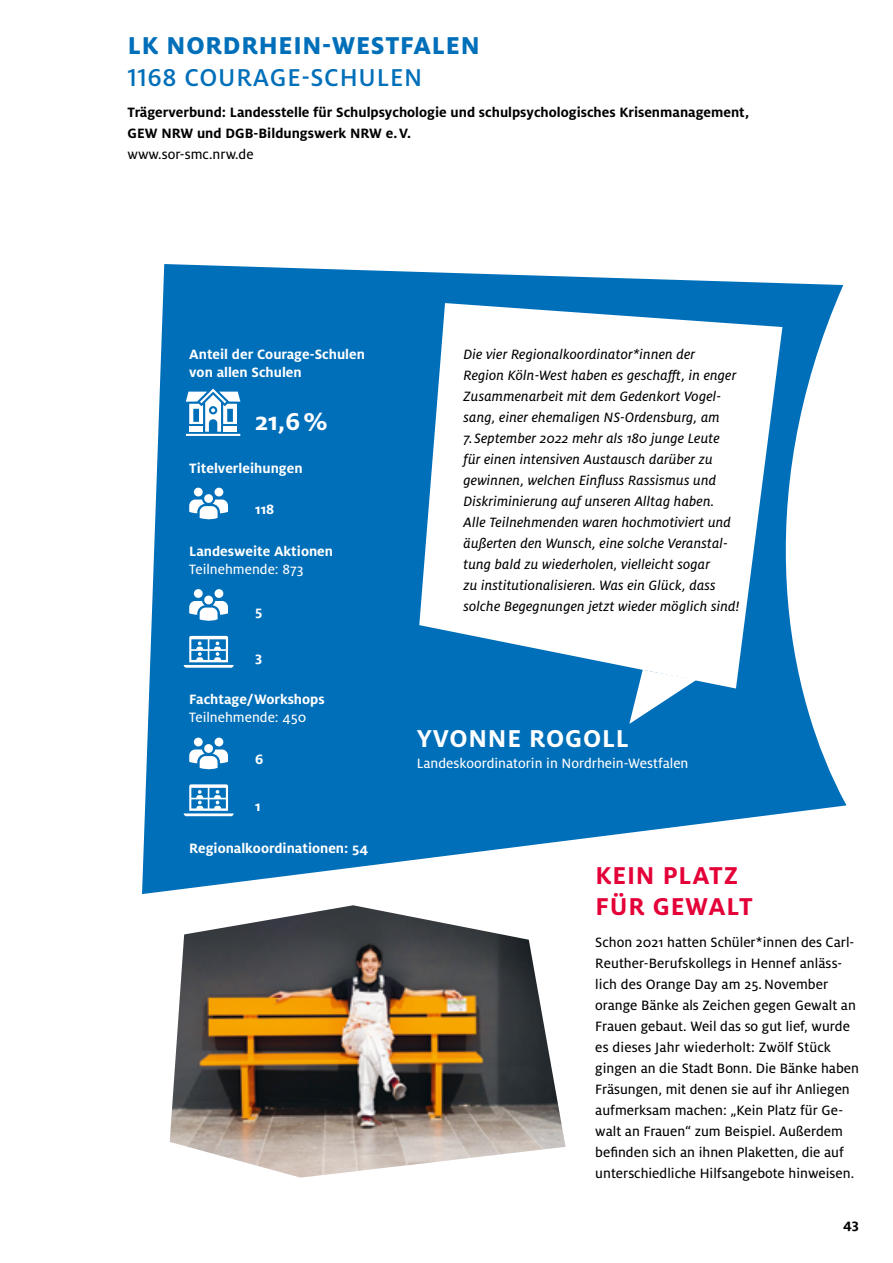
<style>
.page{position:relative;width:893px;height:1263px;background:#fff}
.page>*{position:absolute;margin:0;border:0;box-sizing:border-box;transform-origin:0 0}
.t1{font:800 27px "Milo Pro";letter-spacing:.03em;color:#006fb9}
.t2{font:500 27px "Milo Pro";letter-spacing:.03em;color:#006fb9}
.t3{font:700 27px/31.5px "Milo Pro";letter-spacing:.03em;color:#e40138}
.t4{font:700 27px "Milo Pro";letter-spacing:.03em;color:#fff}
.t5{font:italic 15px/21px "Milo Pro Text";letter-spacing:.01em;color:#000}
.t6{font:15px/21px "Milo Pro Text";color:#000}
.t7{font:700 15px/18px "Milo Pro";color:#fff}
.t8{font:700 15px/21px "Milo Pro";color:#000}
.t9{font:15px "Milo Pro Text";color:#fff}
</style>
<div class="page">
<svg style="left:142px;top:264px;width:704px;height:630px;fill:#006fb9"></svg>
<img style="left:170px;top:905px;width:396px;height:273px">
<div style="left:204px;top:494px;width:9px;height:9px;background:#fff;border-radius:50%"></div>
<div style="left:215px;top:488px;width:8px;height:8px;background:#fff;border-radius:50%"></div>
<div style="left:194px;top:488px;width:9px;height:8px;background:#fff;border-radius:50%"></div>
<svg style="left:189px;top:499px;width:39px;height:22px"></svg>
<div style="left:204px;top:596px;width:9px;height:8px;background:#fff;border-radius:50%"></div>
<div style="left:215px;top:589px;width:8px;height:9px;background:#fff;border-radius:50%"></div>
<div style="left:194px;top:589px;width:9px;height:9px;background:#fff;border-radius:50%"></div>
<svg style="left:189px;top:601px;width:39px;height:21px"></svg>
<div style="left:204px;top:744px;width:9px;height:9px;background:#fff;border-radius:50%"></div>
<div style="left:215px;top:738px;width:8px;height:8px;background:#fff;border-radius:50%"></div>
<div style="left:194px;top:738px;width:9px;height:8px;background:#fff;border-radius:50%"></div>
<svg style="left:189px;top:749px;width:39px;height:22px"></svg>
<svg style="left:183px;top:636px;width:51px;height:32px"></svg>
<svg style="left:183px;top:784px;width:51px;height:32px"></svg>
<hr style="left:186px;top:434px;width:54px;height:2px;background:#fff">
<svg style="left:186px;top:389px;width:54px;height:43px"></svg>
<svg style="left:419px;top:303px;width:363px;height:385px"></svg>
<svg style="left:629px;top:670px;width:67px;height:54px"></svg>
<h1 class="t1" style="left:128px;top:30px;width:353px">LK NORDRHEIN-WESTFALEN</h1>
<h1 class="t2" style="left:128px;top:62px;width:296px">1168 COURAGE-SCHULEN</h1>
<p class="t8" style="left:128px;top:102px;width:623px">Trägerverbund: Landesstelle für Schulpsychologie und schulpsychologisches Krisenmanagement,<br>GEW NRW und DGB-Bildungswerk NRW e.V.</p>
<p class="t6" style="left:128px;top:144px;width:127px">www.sor-smc.nrw.de</p>
<p class="t7" style="left:189px;top:345px;width:177px">Anteil der Courage-Schulen von allen Schulen</p>
<h1 class="t4" style="left:255px;top:406px;width:74px">21,6%</h1>
<p class="t7" style="left:189px;top:459px;width:115px">Titelverleihungen</p>
<p class="t7" style="left:255px;top:500px;width:21px">118</p>
<p class="t7" style="left:189px;top:542px;width:145px">Landesweite Aktionen</p>
<p class="t9" style="left:189px;top:561px;width:116px">Teilnehmende: 873</p>
<p class="t7" style="left:255px;top:602px;width:9px">5</p>
<p class="t7" style="left:255px;top:649px;width:9px">3</p>
<p class="t7" style="left:189px;top:690px;width:137px">Fachtage/Workshops</p>
<p class="t9" style="left:189px;top:709px;width:119px">Teilnehmende: 450</p>
<p class="t7" style="left:255px;top:750px;width:10px">6</p>
<p class="t7" style="left:255px;top:797px;width:7px">1</p>
<p class="t7" style="left:189px;top:839px;width:181px">Regionalkoordinationen: 54</p>
<p class="t5" style="left:463px;top:343px;width:274px">Die vier Regionalkoordinator*innen der Region Köln-West haben es geschafft, in enger Zusammenarbeit mit dem Gedenkort Vogel&shy;sang, einer ehemaligen NS-Ordensburg, am</p>
<p class="t5" style="left:463px;top:427px;width:278px">7. September 2022 mehr als 180 junge Leute für einen intensiven Austausch darüber zu gewinnen, welchen Einfluss Rassismus und Diskriminierung auf unseren Alltag haben.<br>Alle Teilnehmenden waren hochmotiviert und äußerten den Wunsch, eine solche Veranstal&shy;tung bald zu wiederholen, vielleicht sogar<br>zu institutionalisieren. Was ein Glück, dass solche Begegnungen jetzt wieder möglich sind!</p>
<h1 class="t4" style="left:417px;top:723px;width:213px">YVONNE ROGOLL</h1>
<p class="t9" style="left:417px;top:755px;width:273px">Landeskoordinatorin in Nordrhein-Westfalen</p>
<h1 class="t3" style="left:595px;top:859px;width:159px">KEIN PLATZ<br>FÜR GEWALT</h1>
<p class="t6" style="left:595px;top:931px;width:265px">Schon 2021 hatten Schüler*innen des Carl-Reuther-Berufskollegs in Hennef anläss&shy;lich des Orange Day am 25.November orange Bänke als Zeichen gegen Gewalt an Frauen gebaut. Weil das so gut lief, wurde es dieses Jahr wiederholt: Zwölf Stück gingen an die Stadt Bonn. Die Bänke haben Fräsungen, mit denen sie auf ihr Anliegen aufmerksam machen: „Kein Platz für Ge&shy;walt an Frauen“ zum Beispiel. Außerdem befinden sich an ihnen Plaketten, die auf unterschiedliche Hilfsangebote hinweisen.</p>
<p class="t8" style="left:843px;top:1214px;width:17px">43</p>
</div>
